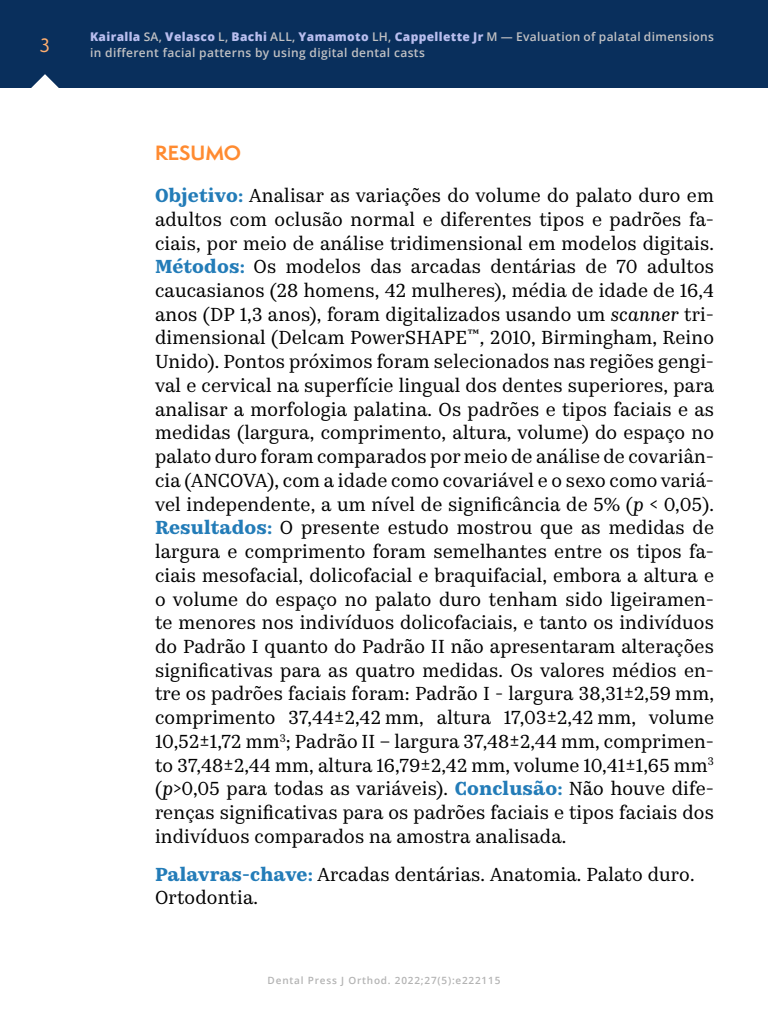
<style>
.page{position:relative;width:768px;height:1024px;background:#fff}
.page>*{position:absolute;margin:0;border:0;box-sizing:border-box;transform-origin:0 0}
.t1{font:19px/23.7px "Kazimir Text";letter-spacing:.01em;color:#000;text-align:justify}
.t2{font:700 19px "Semplicita Pro";color:#ff8b31}
.t3{font:500 18px "Semplicita Pro";color:#ffae6f}
.t4{font:600 12px "Open Sans";letter-spacing:.03em;color:#c1c1c3}
.t5{font:600 10px "Open Sans";letter-spacing:.08em;color:#b3b3b3}
.s1{font-weight:800;color:#b9beef}
.s2{font-weight:700;color:#237cb8}
.s3{font-style:italic}
</style>
<div class="page">
<div style="left:0;top:0;width:768px;height:88px;background:#092f5c"></div>
<svg style="left:31px;top:74px;width:28px;height:14px"></svg>
<p class="t3" style="left:40px;top:33px;width:12px">3</p>
<p class="t4" style="left:90px;top:29px;width:626px"><span class="s1">Kairalla</span> SA, <span class="s1">Velasco</span> L, <span class="s1">Bachi</span> ALL, <span class="s1">Yamamoto</span> LH, <span class="s1">Cappellette Jr</span> M — Evaluation of palatal dimensions</p>
<p class="t4" style="left:90px;top:45px;width:336px">in different facial patterns by using digital dental casts</p>
<p class="t2" style="left:155px;top:139px;width:88px">RESUMO</p>
<p class="t1" style="left:155px;top:182px;width:561px"><span class="s2">Objetivo:</span> Analisar as variações do volume do palato duro em adultos com oclusão normal e diferentes tipos e padrões fa&shy;ciais, por meio de análise tridimensional em modelos digitais.<br><span class="s2">Métodos:</span> Os modelos das arcadas dentárias de 70 adultos caucasianos (28 homens, 42 mulheres), média de idade de 16,4 anos (DP 1,3 anos), foram digitalizados usando um <span class="s3">scanner</span> tri&shy;dimensional (Delcam PowerSHAPE™<span class="s3">,</span> 2010, Birmingham, Reino Unido). Pontos próximos foram selecionados nas regiões gengi&shy;val e cervical na superfície lingual dos dentes superiores, para analisar a morfologia palatina. Os padrões e tipos faciais e as medidas (largura, comprimento, altura, volume) do espaço no palato duro foram comparados por meio de análise de covariân&shy;cia (ANCOVA), com a idade como covariável e o sexo como variá&shy;vel independente, a um nível de significância de 5% (<span class="s3">p</span> &lt; 0,05).<br><span class="s2">Resultados:</span> O presente estudo mostrou que as medidas de largura e comprimento foram semelhantes entre os tipos fa&shy;ciais mesofacial, dolicofacial e braquifacial, embora a altura e o volume do espaço no palato duro tenham sido ligeiramen&shy;te menores nos indivíduos dolicofaciais, e tanto os indivíduos do Padrão I quanto do Padrão II não apresentaram alterações significativas para as quatro medidas. Os valores médios en&shy;tre os padrões faciais foram: Padrão I - largura 38,31±2,59 mm, comprimento 37,44±2,42 mm, altura 17,03±2,42 mm, volume 10,52±1,72 mm<sup>3</sup>; Padrão II – largura 37,48±2,44 mm, comprimen&shy;to 37,48±2,44 mm, altura 16,79±2,42 mm, volume 10,41±1,65 mm<sup>3 </sup>(<span class="s3">p</span>&gt;0,05 para todas as variáveis). <span class="s2">Conclusão:</span> Não houve dife&shy;renças significativas para os padrões faciais e tipos faciais dos indivíduos comparados na amostra analisada.</p>
<p class="t1" style="left:155px;top:861px;width:541px"><span class="s2">Palavras-chave:</span> Arcadas dentárias. Anatomia. Palato duro.<br>Ortodontia.</p>
<p class="t5" style="left:268px;top:974px;width:234px">Dental Press J Orthod. 2022;27(5):e222115</p>
</div>
